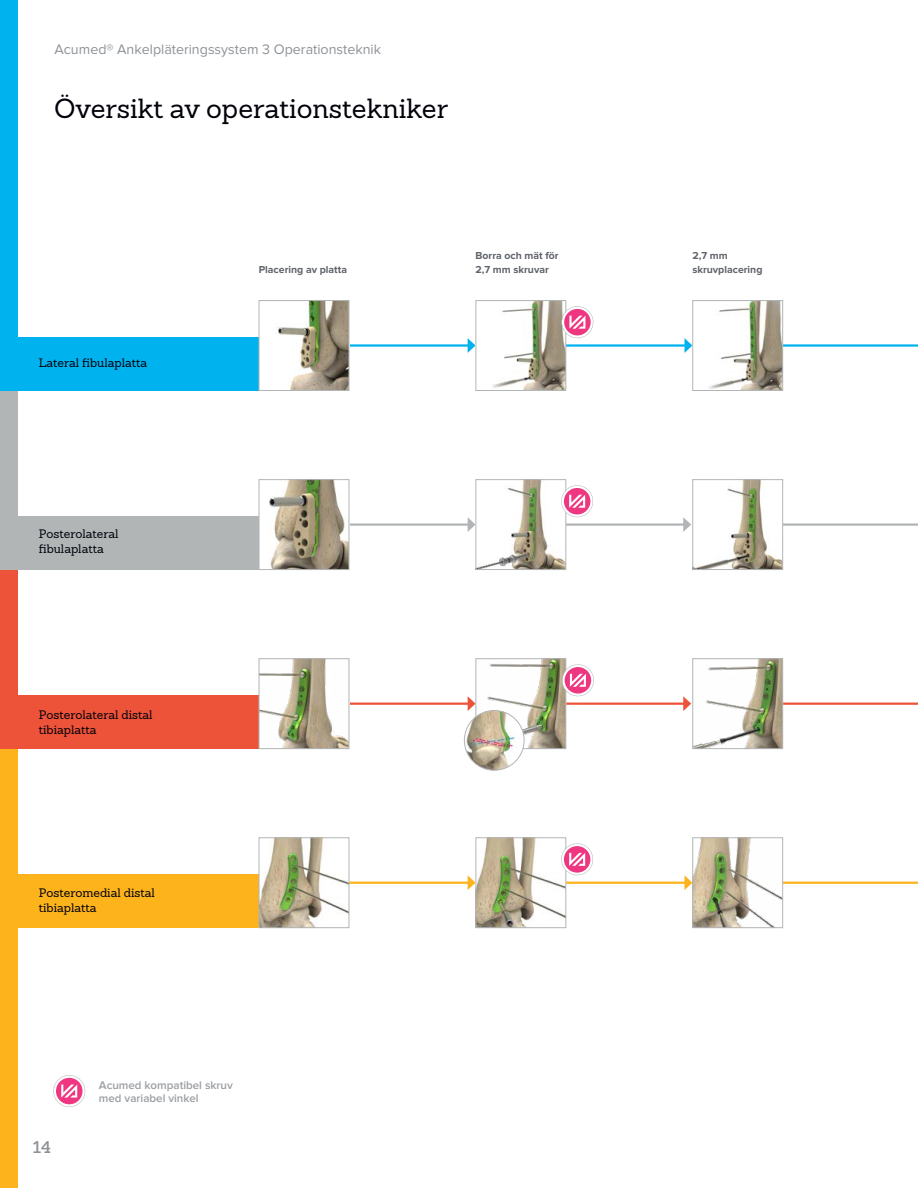
<style>
.page{position:relative;width:918px;height:1188px;background:#fff}
.page>*{position:absolute;margin:0;border:0;box-sizing:border-box;transform-origin:0 0}
.t1{font:27px "Sanchez Slab";color:#00000a}
.t2{font:600 16.5px "Sanchez Slab";color:#8e9297}
.t3{font:14.25px "Proxima Nova";color:#8e9297}
.t4{font:12px/15px "Sanchez Slab";color:#00000a}
.t5{font:600 11.55px/12.3px "Proxima Nova";color:#9b9ea2}
.t6{font:700 10.5px/13.5px "Proxima Nova";color:#5f636a}
</style>
<div class="page">
<hr style="left:566px;top:882px;width:120px;height:2px;background:#fcb31c">
<svg style="left:684px;top:875px;width:8px;height:15px"></svg>
<hr style="left:783px;top:703px;width:135px;height:2px;background:#ed5338">
<hr style="left:566px;top:703px;width:119px;height:2px;background:#ed5338">
<svg style="left:683px;top:696px;width:8px;height:15px"></svg>
<div style="left:0;top:0;width:18px;height:348px;background:#00b3ef"></div>
<div style="left:0;top:379px;width:18px;height:152px;background:#b2b5b6"></div>
<div style="left:0;top:554px;width:18px;height:144px;background:#ed5338"></div>
<div style="left:0;top:719px;width:18px;height:469px;background:#fcb31c"></div>
<hr style="left:565px;top:344px;width:121px;height:3px;background:#00b3ef">
<svg style="left:684px;top:338px;width:8px;height:15px"></svg>
<div style="left:0;top:695px;width:261px;height:54px;background:#ed5338"></div>
<div style="left:0;top:337px;width:261px;height:54px;background:#00b3ef"></div>
<hr style="left:783px;top:344px;width:135px;height:3px;background:#00b3ef">
<div style="left:0;top:516px;width:261px;height:54px;background:#b2b5b6"></div>
<div style="left:0;top:874px;width:261px;height:54px;background:#fcb31c"></div>
<hr style="left:350px;top:344px;width:119px;height:3px;background:#00b3ef">
<svg style="left:468px;top:338px;width:8px;height:15px"></svg>
<hr style="left:783px;top:882px;width:135px;height:2px;background:#fcb31c">
<hr style="left:350px;top:703px;width:119px;height:2px;background:#ed5338">
<svg style="left:468px;top:696px;width:8px;height:15px"></svg>
<hr style="left:348px;top:882px;width:121px;height:2px;background:#fcb31c">
<svg style="left:468px;top:875px;width:8px;height:15px"></svg>
<hr style="left:783px;top:523px;width:135px;height:3px;background:#b2b5b6">
<hr style="left:350px;top:523px;width:119px;height:3px;background:#b2b5b6">
<svg style="left:468px;top:517px;width:8px;height:15px"></svg>
<hr style="left:566px;top:523px;width:119px;height:3px;background:#b2b5b6">
<svg style="left:683px;top:517px;width:8px;height:15px"></svg>
<img style="left:278px;top:302px;width:69px;height:87px">
<div style="left:259px;top:300px;width:90px;height:91px;border:1px solid #b2b5b6"></div>
<img style="left:492px;top:302px;width:72px;height:87px">
<div style="left:476px;top:300px;width:90px;height:91px;border:1px solid #b2b5b6"></div>
<img style="left:694px;top:481px;width:87px;height:87px">
<div style="left:692px;top:479px;width:91px;height:91px;border:1px solid #b2b5b6"></div>
<img style="left:269px;top:481px;width:78px;height:87px">
<div style="left:259px;top:479px;width:90px;height:91px;border:1px solid #b2b5b6"></div>
<img style="left:478px;top:481px;width:86px;height:87px">
<div style="left:476px;top:479px;width:90px;height:91px;border:1px solid #b2b5b6"></div>
<img style="left:261px;top:660px;width:86px;height:87px">
<div style="left:259px;top:658px;width:90px;height:91px;border:1px solid #b2b5b6"></div>
<img style="left:479px;top:660px;width:85px;height:87px">
<div style="left:476px;top:658px;width:90px;height:91px;border:1px solid #b2b5b6"></div>
<img style="left:694px;top:660px;width:87px;height:87px">
<div style="left:692px;top:658px;width:91px;height:91px;border:1px solid #b2b5b6"></div>
<img style="left:694px;top:839px;width:87px;height:87px">
<div style="left:692px;top:837px;width:91px;height:91px;border:1px solid #b2b5b6"></div>
<img style="left:261px;top:839px;width:86px;height:87px">
<div style="left:259px;top:837px;width:90px;height:91px;border:1px solid #b2b5b6"></div>
<img style="left:478px;top:839px;width:86px;height:87px">
<div style="left:476px;top:837px;width:90px;height:91px;border:1px solid #b2b5b6"></div>
<img style="left:464px;top:710px;width:60px;height:60px;border-radius:30px">
<div style="left:464px;top:710px;width:60px;height:61px;border:1px solid #b2b5b6;border-radius:50%"></div>
<img style="left:709px;top:302px;width:72px;height:87px">
<div style="left:692px;top:300px;width:91px;height:91px;border:1px solid #b2b5b6"></div>
<svg style="left:53px;top:1075px;width:32px;height:32px"></svg>
<svg style="left:561px;top:306px;width:32px;height:32px"></svg>
<svg style="left:561px;top:485px;width:32px;height:32px"></svg>
<svg style="left:562px;top:664px;width:32px;height:32px"></svg>
<svg style="left:561px;top:843px;width:32px;height:32px"></svg>
<p class="t3" style="left:55px;top:41px;width:328px">Acumed® Ankelpläteringssystem 3 Operationsteknik</p>
<h1 class="t1" style="left:54px;top:91px;width:396px">Översikt av operationstekniker</h1>
<p class="t4" style="left:39px;top:355px;width:110px">Lateral fibulaplatta</p>
<p class="t6" style="left:259px;top:263px;width:90px">Placering av platta</p>
<p class="t6" style="left:476px;top:249px;width:85px">Borra och mät för<br>2,7 mm skruvar</p>
<p class="t4" style="left:39px;top:526px;width:81px">Posterolateral fibulaplatta</p>
<p class="t4" style="left:39px;top:707px;width:115px">Posterolateral distal tibiaplatta</p>
<p class="t4" style="left:39px;top:885px;width:117px">Posteromedial distal tibiaplatta</p>
<h2 class="t2" style="left:33px;top:1136px;width:20px">14</h2>
<p class="t5" style="left:99px;top:1080px;width:135px">Acumed kompatibel skruv med variabel vinkel</p>
<p class="t6" style="left:692px;top:249px;width:72px">2,7 mm skruvplacering</p>
</div>
